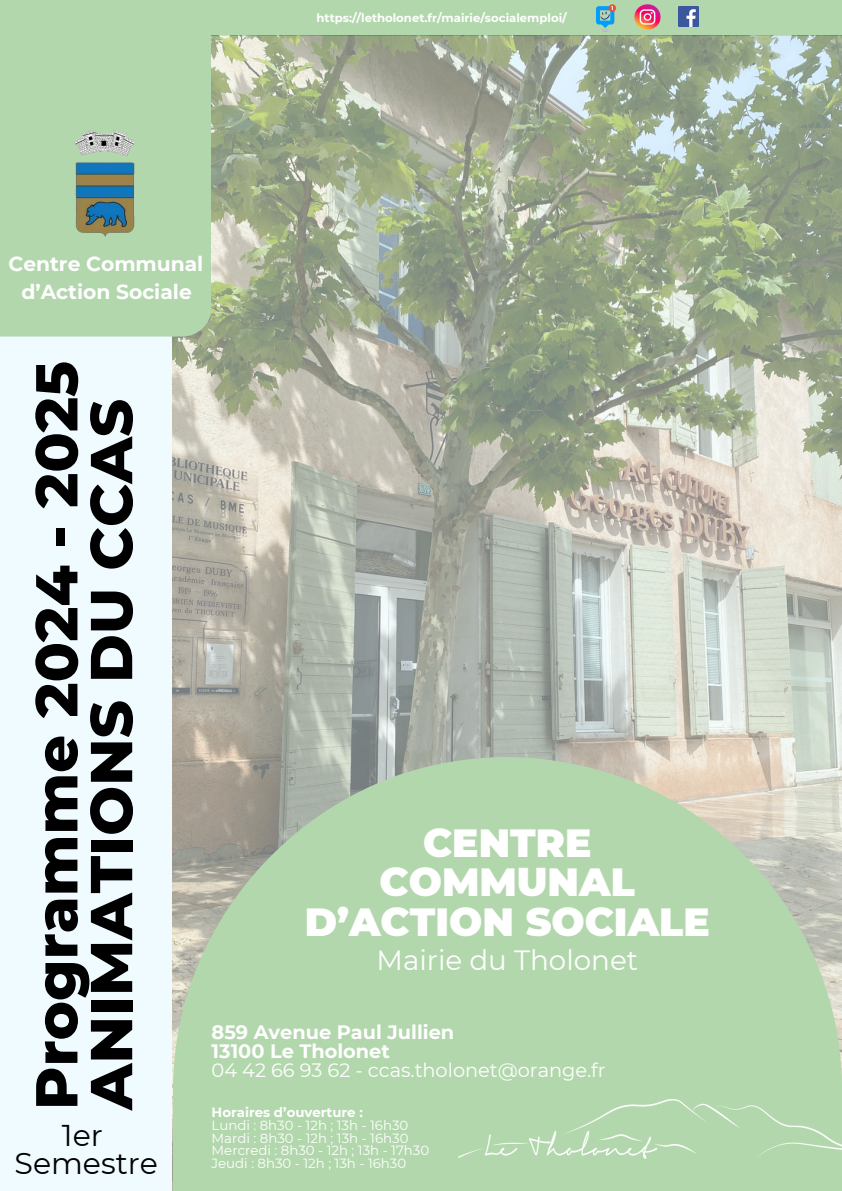
<style>
.page{position:relative;width:842px;height:1191px;background:#fff}
.page>*{position:absolute;margin:0;border:0;box-sizing:border-box;transform-origin:0 0}
.t1{font:800 59px/54.8px "Montserrat";color:#000}
.t2{font:900 39.2px/39.2px "Montserrat";color:#fff;text-align:center}
.t3{font:30px/27.8px "Montserrat";color:#000;text-align:center}
.t4{font:27.8px "Montserrat";color:#fff}
.t5{font:700 20.3px/27.8px "Montserrat";color:#fff;text-align:center}
.t6{font:700 19.4px/19.1px "Montserrat";color:#fff}
.t7{font:13.3px/12.7px "Montserrat";color:#fff}
.t8{font:700 11.7px "Montserrat";color:#fff}
.s1{font-weight:400}
.s2{font-weight:700}
</style>
<div class="page">
<div style="left:0;top:0;width:842px;height:1190px;background:#effbff"></div>
<div style="left:173px;top:0;width:669px;height:36px;background:#b3d7ad"></div>
<img style="left:173px;top:36px;width:669px;height:721px">
<svg style="left:173px;top:757px;width:669px;height:433px;fill:#b3d7ad"></svg>
<div style="left:0;top:0;width:211px;height:336px;background:#b3d7ad"></div>
<img style="left:74px;top:130px;width:61px;height:107px">
<img style="left:459px;top:1099px;width:383px;height:59px">
<img style="left:579px;top:4px;width:51px;height:32px">
<img style="left:634px;top:4px;width:27px;height:26px">
<img style="left:678px;top:7px;width:20px;height:20px">
<h6 class="t8" style="left:317px;top:10px;width:252px">https://letholonet.fr/mairie/socialemploi/</h6>
<p class="t5" style="left:9px;top:249px;width:196px">Centre Communal d’Action Sociale</p>
<h1 class="t1" style="left:29px;top:1109px;width:750px;rotate:-90deg">Programme 2024 - 2025<br>ANIMATIONS DU CCAS</h1>
<p class="t3" style="left:15px;top:1121px;width:145px">1er<br>Semestre</p>
<p class="t2" style="left:305px;top:823px;width:407px">CENTRE<br>COMMUNAL<br>D’ACTION SOCIALE</p>
<h2 class="t4" style="left:377px;top:942px;width:263px">Mairie du Tholonet</h2>
<h3 class="t6" style="left:212px;top:1022px;width:395px">859 Avenue Paul Jullien<br>13100 Le Tholonet<br><span class="s1">04 42 66 93 62 - ccas.tholonet@orange.fr</span></h3>
<h5 class="t7" style="left:212px;top:1105px;width:219px"><span class="s2">Horaires d’ouverture :<br></span>Lundi : 8h30 - 12h ; 13h - 16h30<br>Mardi : 8h30 - 12h ; 13h - 16h30<br>Mercredi : 8h30 - 12h ; 13h - 17h30<br>Jeudi : 8h30 - 12h ; 13h - 16h30</h5>
</div>
